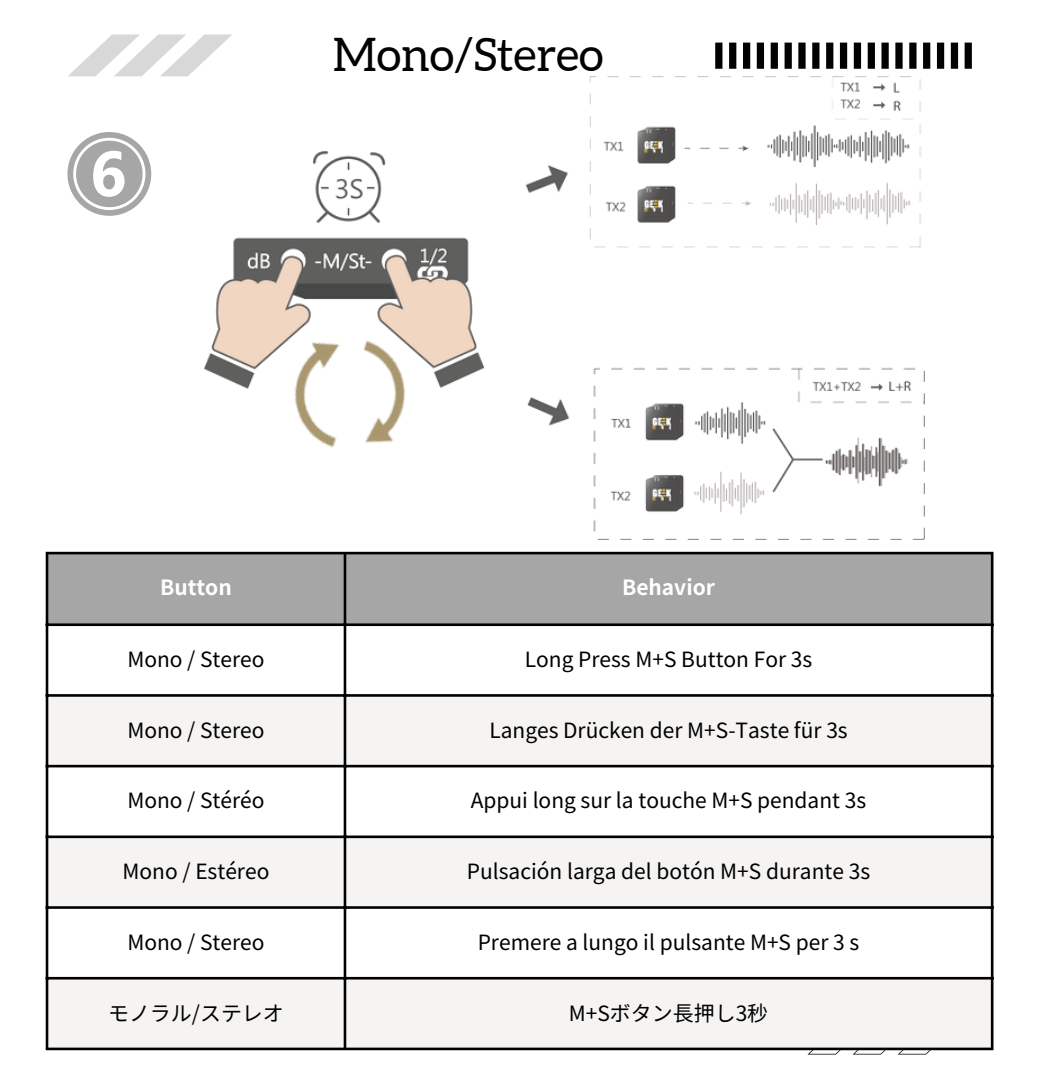
<style>
.page{position:relative;width:1040px;height:1071px;background:#fff}
.page>*{position:absolute;margin:0;border:0;box-sizing:border-box;transform-origin:0 0}
.t1{font:46.2px "Aleo";color:#020202}
.t2{font:21px "Noto Sans TC";color:#000}
.t3{font:700 21px "Noto Sans TC";color:#fff}
</style>
<div class="page">
<svg style="left:715px;top:43px;width:257px;height:26px"></svg>
<svg style="left:807px;top:1050px;width:163px;height:5px"></svg>
<svg style="left:68px;top:34px;width:164px;height:42px"></svg>
<img style="left:204px;top:76px;width:720px;height:463px">
<svg style="left:67px;top:132px;width:84px;height:84px"></svg>
<img style="left:272px;top:308px;width:167px;height:174px">
<div style="left:48px;top:554px;width:943px;height:69px;background:#a6a6a6"></div>
<svg style="left:48px;top:697px;width:943px;height:351px;fill:#f5f4f3"></svg>
<hr style="left:46px;top:554px;width:2px;height:494px;background:#000">
<hr style="left:344px;top:554px;width:2px;height:494px;background:#000">
<hr style="left:991px;top:554px;width:2px;height:494px;background:#000">
<hr style="left:46px;top:552px;width:947px;height:2px;background:#000">
<hr style="left:46px;top:623px;width:947px;height:3px;background:#000">
<hr style="left:46px;top:694px;width:947px;height:3px;background:#000">
<hr style="left:46px;top:765px;width:947px;height:2px;background:#000">
<hr style="left:46px;top:836px;width:947px;height:2px;background:#000">
<hr style="left:46px;top:906px;width:947px;height:3px;background:#000">
<hr style="left:46px;top:977px;width:947px;height:3px;background:#000">
<hr style="left:46px;top:1048px;width:947px;height:2px;background:#000">
<h1 class="t1" style="left:333px;top:29px;width:272px">Mono/Stereo</h1>
<p class="t3" style="left:160px;top:571px;width:73px">Button</p>
<p class="t3" style="left:622px;top:571px;width:94px">Behavior</p>
<p class="t2" style="left:127px;top:643px;width:139px">Mono / Stereo</p>
<p class="t2" style="left:525px;top:643px;width:289px">Long Press M+S Button For 3s</p>
<p class="t2" style="left:127px;top:713px;width:139px">Mono / Stereo</p>
<p class="t2" style="left:489px;top:713px;width:360px">Langes Drücken der M+S-Taste für 3s</p>
<p class="t2" style="left:127px;top:784px;width:139px">Mono / Stéréo</p>
<p class="t2" style="left:471px;top:784px;width:397px">Appui long sur la touche M+S pendant 3s</p>
<p class="t2" style="left:123px;top:855px;width:148px">Mono / Estéreo</p>
<p class="t2" style="left:467px;top:855px;width:405px">Pulsación larga del botón M+S durante 3s</p>
<p class="t2" style="left:127px;top:926px;width:139px">Mono / Stereo</p>
<p class="t2" style="left:478px;top:926px;width:383px">Premere a lungo il pulsante M+S per 3 s</p>
<p class="t2" style="left:108px;top:996px;width:177px">モノラル/ステレオ</p>
<p class="t2" style="left:569px;top:996px;width:201px">M+Sボタン長押し3秒</p>
</div>
